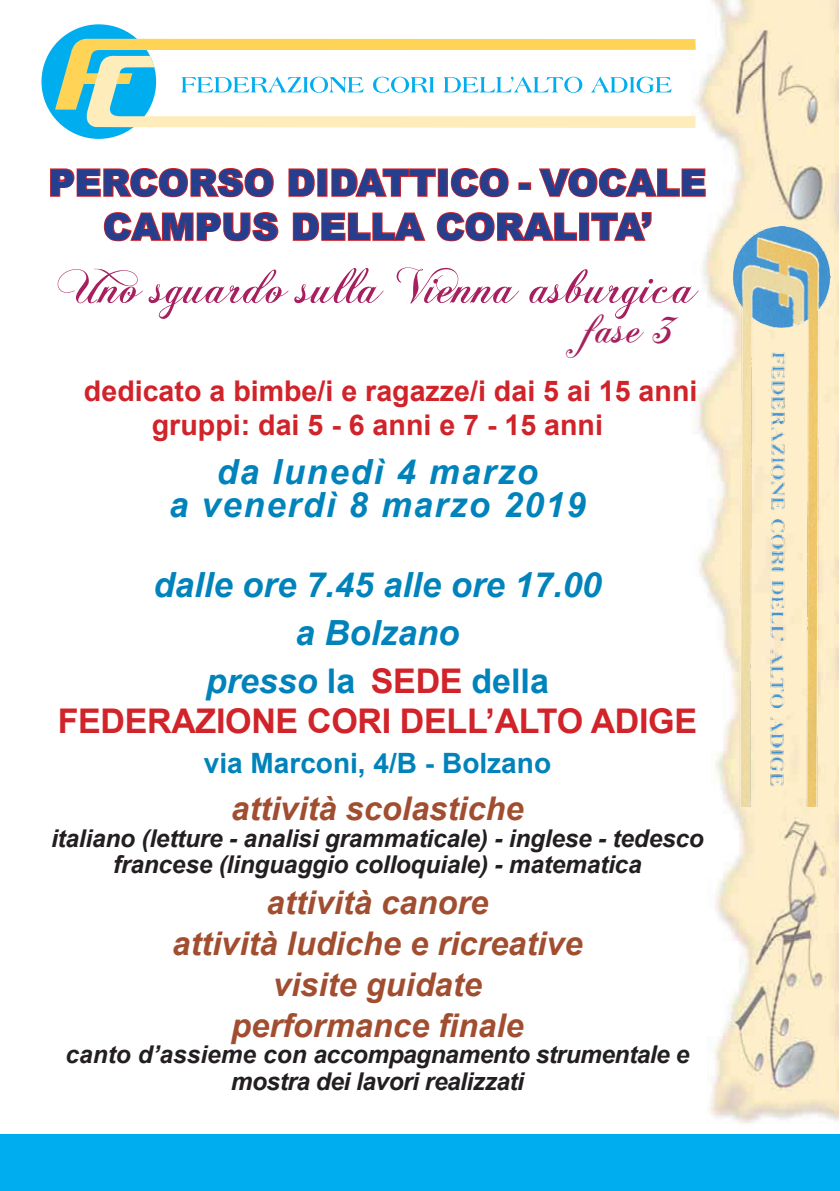
<style>
.page{position:relative;width:840px;height:1191px;background:#fff}
.page>*{position:absolute;margin:0;border:0;box-sizing:border-box;transform-origin:0 0}
.t1{font:52px "Chopin Script";color:#a71f5f}
.t2{font:46px "Chopin Script";color:#a71f5f}
.t3{font:900 36.8px/44px "Arial";color:#253f8e;text-align:center}
.t4{font:italic 700 34.6px/32.6px "Arial";letter-spacing:.05em;color:#0083bb;text-align:center}
.t5{font:italic 700 34.6px/48px "Arial";color:#0083bb;text-align:center}
.t6{font:700 34px/40px "Arial";letter-spacing:-.01em;color:#d1232a;text-align:center}
.t7{font:italic 700 32.6px/40.8px "Arial";color:#a14e30;text-align:center}
.t8{font:700 28.6px/34px "Arial";color:#d1232a}
.t9{font:700 28px "Arial";color:#0083bb}
.t10{font:italic 700 24.4px/26.6px "Arial";letter-spacing:-.01em;color:#231f20;text-align:center}
.s1{font-style:italic;color:#0083bb}
.s2{color:#0083bb}
</style>
<div class="page">
<img style="left:691px;top:0;width:146px;height:1124px">
<img style="left:732px;top:226px;width:98px;height:581px">
<div style="left:41px;top:24px;width:115px;height:115px;background:#00aeef;border-radius:50%"></div>
<svg style="left:55px;top:37px;width:640px;height:73px;fill:#fed356"></svg>
<svg style="left:84px;top:54px;width:611px;height:74px"></svg>
<svg style="left:181px;top:77px;width:182px;height:16px"></svg>
<svg style="left:373px;top:77px;width:61px;height:16px"></svg>
<svg style="left:443px;top:77px;width:139px;height:16px"></svg>
<svg style="left:590px;top:77px;width:81px;height:16px"></svg>
<svg style="left:288px;top:168px;width:27px;height:29px"></svg>
<div style="left:317px;top:168px;width:10px;height:29px;border:2px solid #d1232a"></div>
<svg style="left:331px;top:168px;width:105px;height:29px"></svg>
<div style="left:437px;top:168px;width:10px;height:29px;border:2px solid #d1232a"></div>
<svg style="left:450px;top:168px;width:59px;height:30px"></svg>
<div style="left:518px;top:182px;width:13px;height:8px;border:2px solid #d1232a"></div>
<svg style="left:539px;top:167px;width:167px;height:31px"></svg>
<svg style="left:50px;top:168px;width:229px;height:74px"></svg>
<svg style="left:292px;top:212px;width:134px;height:29px"></svg>
<svg style="left:436px;top:212px;width:141px;height:30px"></svg>
<div style="left:578px;top:212px;width:11px;height:29px;border:2px solid #d1232a"></div>
<svg style="left:589px;top:212px;width:63px;height:29px"></svg>
<div style="left:0;top:1134px;width:839px;height:57px;background:#00aeef"></div>
<h3 class="t3" style="left:48px;top:159px;width:659px">PERCORSO DIDATTICO - VOCALE<br>CAMPUS DELLA CORALITA’</h3>
<h1 class="t1" style="left:57px;top:254px;width:641px">Uno sguardo sulla Vienna asburgica</h1>
<h2 class="t2" style="left:586px;top:299px;width:92px">fase 3</h2>
<p class="t8" style="left:152px;top:374px;width:547px;text-indent:-68px">dedicato a bimbe/i e ragazze/i dai 5 ai 15 anni gruppi: dai 5 - 6 anni e 7 - 15 anni</p>
<h3 class="t4" style="left:169px;top:456px;width:418px">da lunedì 4 marzo<br>a venerdì 8 marzo 2019</h3>
<h3 class="t5" style="left:153px;top:562px;width:449px">dalle ore 7.45 alle ore 17.00 a Bolzano</h3>
<h3 class="t6" style="left:58px;top:662px;width:640px"><span class="s1">presso</span> <span class="s2">la</span> SEDE <span class="s2">della<br></span>FEDERAZIONE CORI DELL’ALTO ADIGE</h3>
<p class="t9" style="left:204px;top:744px;width:348px">via Marconi, 4/B - Bolzano</p>
<h3 class="t7" style="left:231px;top:789px;width:294px">attività scolastiche</h3>
<p class="t10" style="left:51px;top:826px;width:653px">italiano (letture - analisi grammaticale) - inglese - tedesco francese (linguaggio colloquiale) - matematica</p>
<h3 class="t7" style="left:172px;top:883px;width:412px">attività canore<br>attività ludiche e ricreative visite guidate performance finale</h3>
<p class="t10" style="left:65px;top:1042px;width:625px">canto d’assieme con accompagnamento strumentale e mostra dei lavori realizzati</p>
</div>
